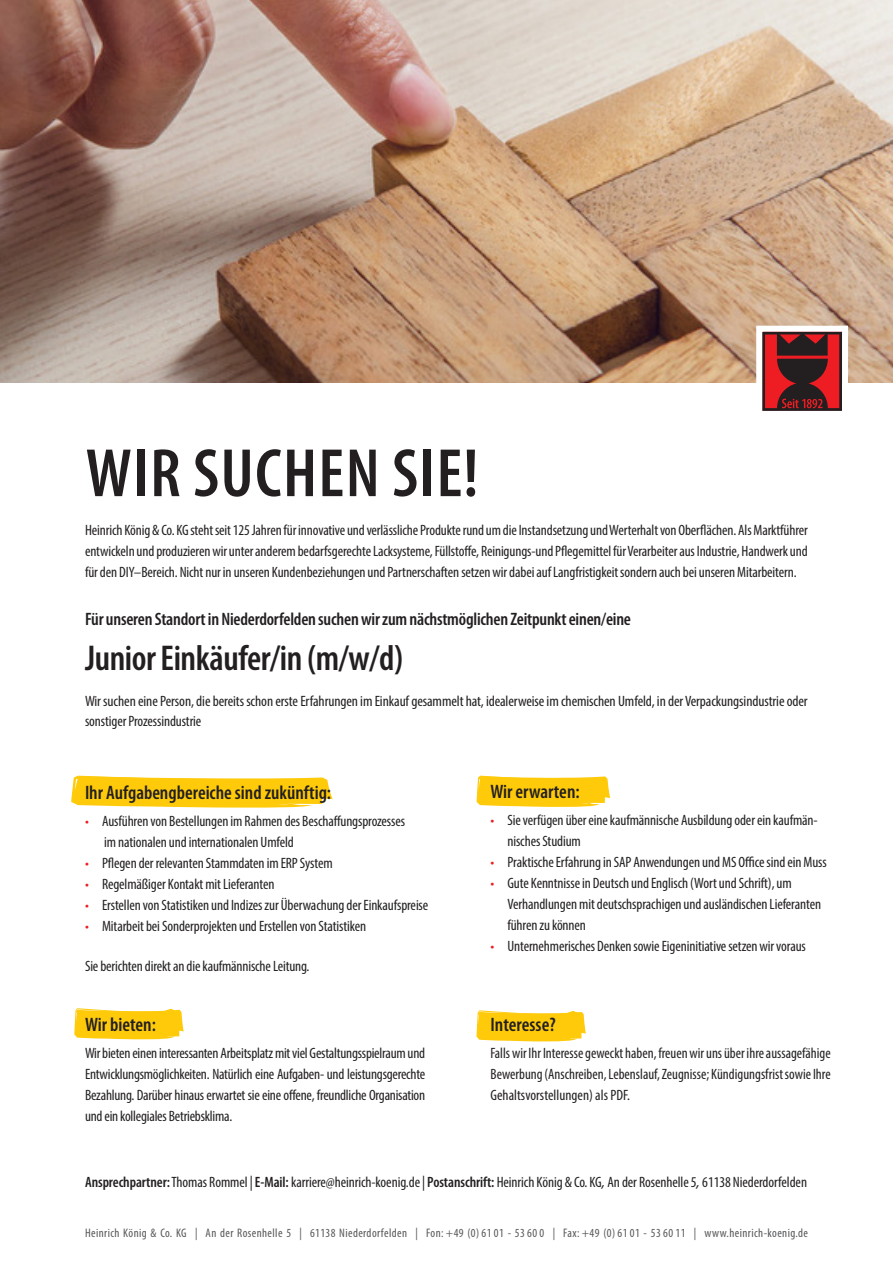
<style>
.page{position:relative;width:893px;height:1263px;background:#fff}
.page>*{position:absolute;margin:0;border:0;box-sizing:border-box;transform-origin:0 0}
.t1{font:600 condensed 69px "Myriad Pro";letter-spacing:.02em;color:#231f20}
.t2{font:600 condensed 36px "Myriad Pro";letter-spacing:-.01em;color:#231f20}
.t3{font:600 condensed 19.5px "Myriad Pro";color:#231f20}
.t4{font:600 condensed 18px "Myriad Pro";letter-spacing:-.01em;color:#231f20}
.t5{font:condensed 15px/21px "Myriad Pro";letter-spacing:-.005em;color:#231f20}
.t6{font:condensed 12.3px "Myriad Pro";letter-spacing:.035em;color:#57585a}
.s1{color:#ee1d23}
.s2{font-weight:600}
.s3{font-style:italic;font-stretch:normal}
</style>
<div class="page">
<img style="left:0;top:0;width:893px;height:383px">
<svg style="left:476px;top:1010px;width:110px;height:31px;background:#fed028"></svg>
<svg style="left:753px;top:323px;width:98px;height:88px"></svg>
<svg style="left:71px;top:775px;width:262px;height:33px;background:#fed22f"></svg>
<svg style="left:476px;top:775px;width:134px;height:32px;background:#fed029"></svg>
<svg style="left:74px;top:1008px;width:110px;height:32px;background:#fed12e"></svg>
<h1 class="t1" style="left:86px;top:435px;width:394px">WIR SUCHEN SIE!</h1>
<p class="t5" style="left:85px;top:520px;width:724px;text-align:justify">Heinrich König &amp; Co. KG steht seit 125 Jahren für innovative und verlässliche Produkte rund um die Instandsetzung und Werterhalt von Oberflächen. Als Marktführer entwickeln und produzieren wir unter anderem bedarfsgerechte Lacksysteme, Füllstoffe, Reinigungs-und Pflegemittel für Verarbeiter aus Industrie, Handwerk und für den DIY–Bereich. Nicht nur in unseren Kundenbeziehungen und Partnerschaften setzen wir dabei auf Langfristigkeit sondern auch bei unseren Mitarbeitern.</p>
<p class="t4" style="left:85px;top:610px;width:547px">Für unseren Standort in Niederdorfelden suchen wir zum nächstmöglichen Zeitpunkt einen/eine</p>
<h2 class="t2" style="left:85px;top:639px;width:320px">Junior Einkäufer/in (m/w/d)</h2>
<p class="t5" style="left:85px;top:690px;width:724px;line-height:20.2px">Wir suchen eine Person, die bereits schon erste Erfahrungen im Einkauf gesammelt hat, idealerweise im chemischen Umfeld, in der Verpackungsindustrie oder sonstiger Prozessindustrie</p>
<h3 class="t3" style="left:85px;top:782px;width:247px">Ihr Aufgabengbereiche sind zukünftig:</h3>
<p class="t5" style="left:104px;top:810px;width:302px;text-indent:-19px"><span class="s1">•</span> Ausführen von Bestellungen im Rahmen des Beschaffungsprozesses im nationalen und internationalen Umfeld</p>
<p class="t5" style="left:85px;top:852px;width:249px"><span class="s1">•</span> Pflegen der relevanten Stammdaten im ERP System</p>
<p class="t5" style="left:85px;top:873px;width:191px"><span class="s1">•</span> Regelmäßiger Kontakt mit Lieferanten</p>
<p class="t5" style="left:85px;top:894px;width:345px"><span class="s1">•</span> Erstellen von Statistiken und Indizes zur Überwachung der Einkaufspreise</p>
<p class="t5" style="left:85px;top:915px;width:283px"><span class="s1">•</span> Mitarbeit bei Sonderprojekten und Erstellen von Statistiken</p>
<p class="t5" style="left:85px;top:955px;width:226px">Sie berichten direkt an die kaufmännische Leitung.</p>
<h3 class="t3" style="left:85px;top:1014px;width:72px">Wir bieten:</h3>
<p class="t5" style="left:85px;top:1042px;width:342px;text-align:justify">Wir bieten einen interessanten Arbeitsplatz mit viel Gestaltungsspielraum und Entwicklungsmöglichkeiten. Natürlich eine Aufgaben- und leistungsgerechte Bezahlung. Darüber hinaus erwartet sie eine offene, freundliche Organisation und ein kollegiales Betriebsklima.</p>
<h3 class="t3" style="left:490px;top:780px;width:91px">Wir erwarten:</h3>
<p class="t5" style="left:507px;top:809px;width:312px;text-indent:-17px"><span class="s1">•</span> Sie verfügen über eine kaufmännische Ausbildung oder ein kaufmän&shy;nisches Studium</p>
<p class="t5" style="left:490px;top:851px;width:338px"><span class="s1">•</span> Praktische Erfahrung in SAP Anwendungen und MS Office sind ein Muss</p>
<p class="t5" style="left:507px;top:872px;width:315px;text-indent:-17px"><span class="s1">•</span> Gute Kenntnisse in Deutsch und Englisch (Wort und Schrift), um<br>Verhandlungen mit deutschsprachigen und ausländischen Lieferanten führen zu können</p>
<p class="t5" style="left:490px;top:935px;width:317px"><span class="s1">•</span> Unternehmerisches Denken sowie Eigeninitiative setzen wir voraus</p>
<h3 class="t3" style="left:490px;top:1014px;width:67px">Interesse?</h3>
<p class="t5" style="left:490px;top:1042px;width:342px;text-align:justify">Falls wir Ihr Interesse geweckt haben, freuen wir uns über ihre aussagefähige Bewerbung (Anschreiben, Lebenslauf, Zeugnisse; Kündigungsfrist sowie Ihre Gehaltsvorstellungen) als PDF.</p>
<p class="t5" style="left:85px;top:1171px;width:723px"><span class="s2">Ansprechpartner:</span> Thomas Rommel | <span class="s2">E-Mail:</span> karriere@heinrich-koenig.de | <span class="s2">Postanschrift:</span> Heinrich König &amp; Co. KG<span class="s3">,</span> An der Rosenhelle 5<span class="s3">,</span> 61138 Niederdorfelden</p>
<p class="t6" style="left:85px;top:1226px;width:725px">Heinrich König &amp; Co. KG <span class="s3">|</span> An der Rosenhelle 5 <span class="s3">|</span> 61138 Niederdorfelden <span class="s3">|</span> Fon: +49 (0) 61 01 - 53 60 0 <span class="s3">|</span> Fax: +49 (0) 61 01 - 53 60 11 <span class="s3">|</span> www.heinrich-koenig.de</p>
</div>
